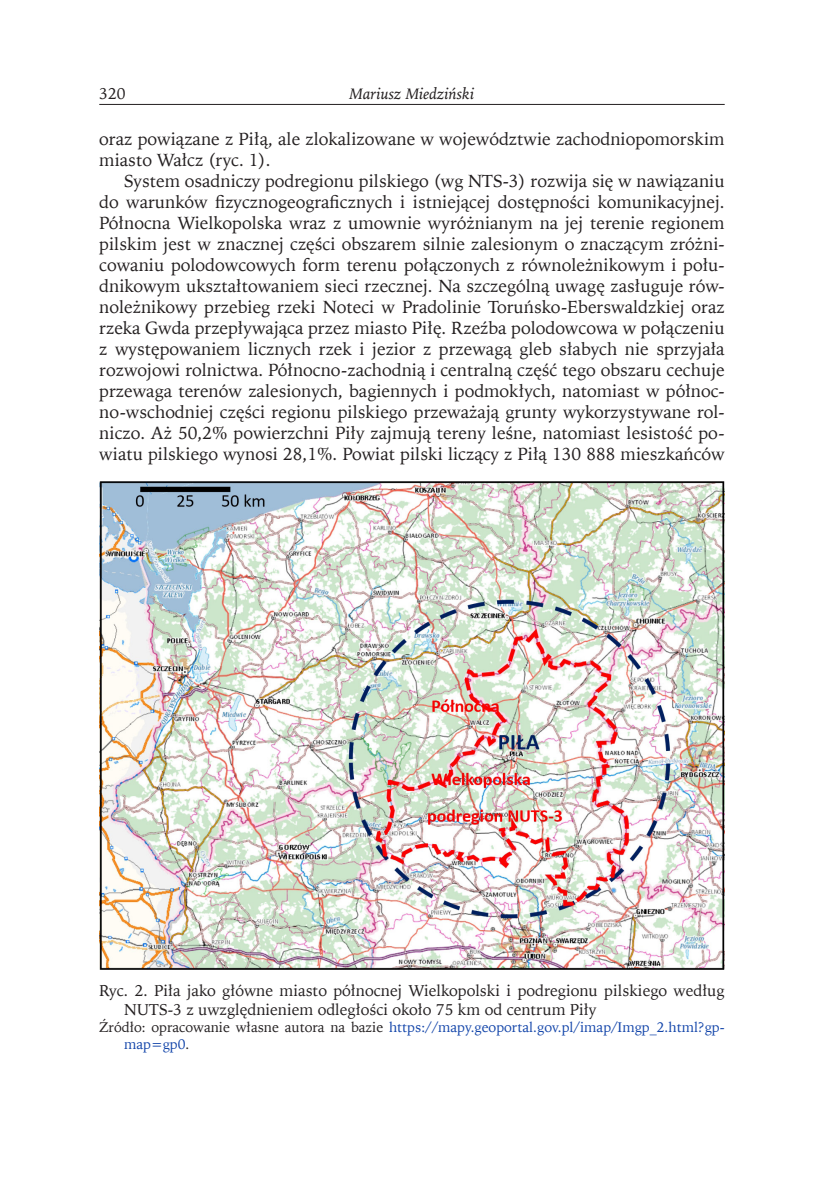
<style>
.page{position:relative;width:824px;height:1191px;background:#fff}
.page>*{position:absolute;margin:0;border:0;box-sizing:border-box;transform-origin:0 0}
.Pierwszy{font:17.5px/21px "Iowan Old St EU";color:#231f20}
.Podpis_ryciny{font:15.75px/18.9px "Iowan Old St EU";color:#231f20}
.t1{font:italic 15.75px "Iowan Old St EU";color:#231f20}
.Źródło{font:14px/16.8px "Iowan Old St EU";color:#1446aa}
.s1{color:#231f20}
</style>
<div class="page">
<hr style="left:99px;top:104px;width:625px;height:1px;background:#231f20">
<img style="left:99px;top:481px;width:625px;height:488px">
<p class="Podpis_ryciny" style="left:99px;top:85px;width:28px">320</p>
<p class="t1" style="left:349px;top:84px;width:126px">Mariusz Miedziński</p>
<p class="Pierwszy" style="left:99px;top:129px;width:627px">oraz powiązane z Piłą, ale zlokalizowane w województwie zachodniopomorskim miasto Wałcz (ryc. 1).</p>
<p class="Pierwszy" style="left:99px;top:171px;width:627px;text-align:justify;text-indent:25px">System osadniczy podregionu pilskiego (wg NTS-3) rozwija się w nawiązaniu do warunków fizycznogeograficznych i istniejącej dostępności komunikacyjnej.<br>Północna Wielkopolska wraz z umownie wyróżnianym na jej terenie regionem pilskim jest w znacznej części obszarem silnie zalesionym o znaczącym zróżni&shy;cowaniu polodowcowych form terenu połączonych z równoleżnikowym i połu&shy;dnikowym ukształtowaniem sieci rzecznej. Na szczególną uwagę zasługuje rów&shy;noleżnikowy przebieg rzeki Noteci w Pradolinie Toruńsko-Eberswaldzkiej oraz rzeka Gwda przepływająca przez miasto Piłę. Rzeźba polodowcowa w połączeniu z występowaniem licznych rzek i jezior z przewagą gleb słabych nie sprzyjała rozwojowi rolnictwa. Północno-zachodnią i centralną część tego obszaru cechuje przewaga terenów zalesionych, bagiennych i podmokłych, natomiast w północ&shy;no-wschodniej części regionu pilskiego przeważają grunty wykorzystywane rol&shy;niczo. Aż 50,2% powierzchni Piły zajmują tereny leśne, natomiast lesistość po&shy;wiatu pilskiego wynosi 28,1%. Powiat pilski liczący z Piłą 130 888 mieszkańców</p>
<p class="Podpis_ryciny" style="left:124px;top:981px;width:602px;text-indent:-25px">Ryc. 2. Piła jako główne miasto północnej Wielkopolski i podregionu pilskiego według<br>NUTS-3 z uwzględnieniem odległości około 75 km od centrum Piły</p>
<p class="Źródło" style="left:124px;top:1018px;width:602px;text-indent:-25px"><span class="s1">Źródło: opracowanie własne autora na bazie</span> https://mapy.geoportal.gov.pl/imap/Imgp_2.html?gp&shy;map=gp0<span class="s1">.</span></p>
</div>
